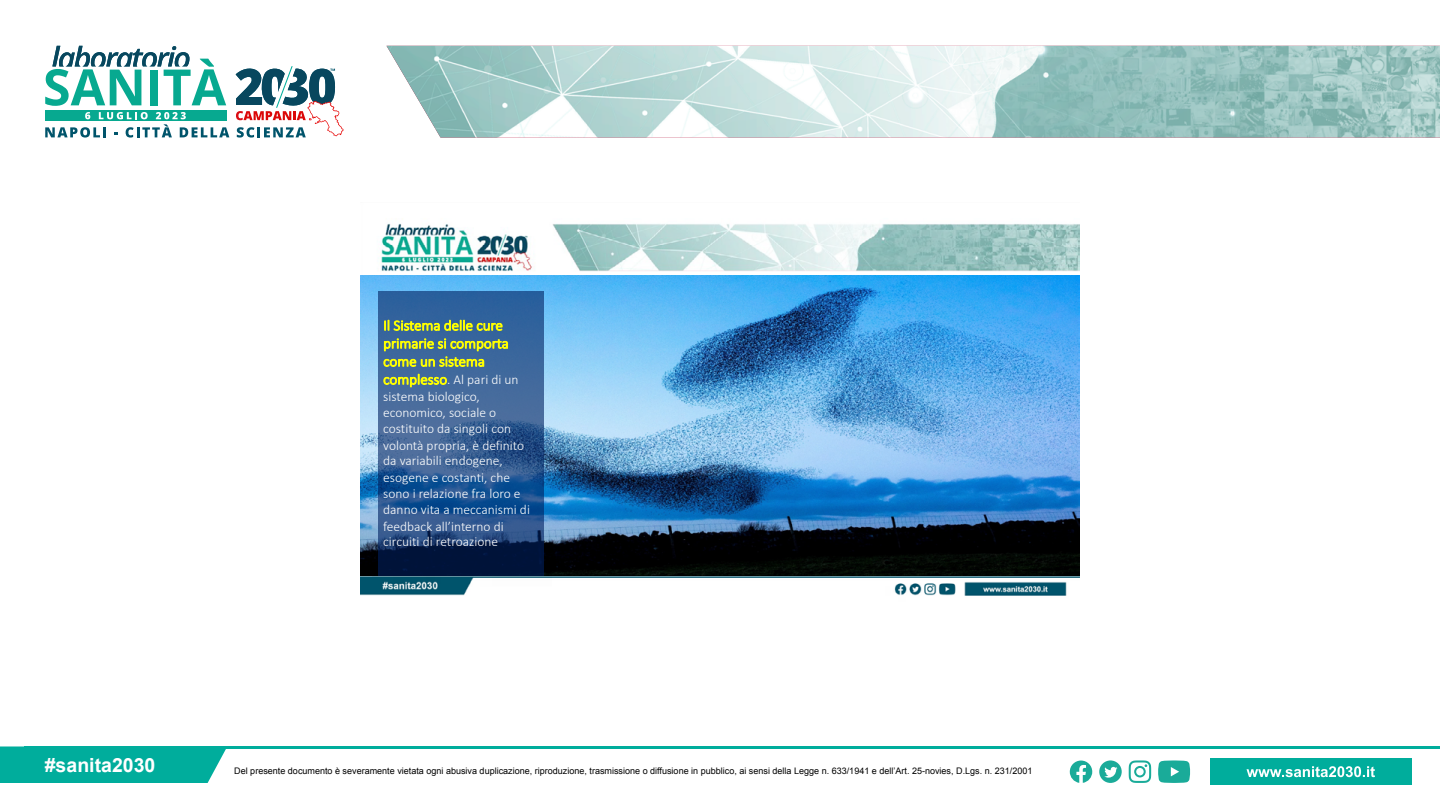
<style>
.page{position:relative;width:1440px;height:810px;background:#fff}
.page>*{position:absolute;margin:0;border:0;box-sizing:border-box;transform-origin:0 0}
.t1{font:700 19.5px "Arial";color:#fff}
.t2{font:300 14.7px/18px "Calibri";color:#ff0}
.t3{font:300 13.5px/16.2px "Calibri";color:#fff}
.t4{font:9px "Arial";color:#000}
.s1{font-size:14.7px;color:#ff0}
</style>
<div class="page">
<img style="left:386px;top:46px;width:1054px;height:92px">
<div style="left:0;top:746px;width:226px;height:37px;background:#00ad9c"></div>
<div style="left:1210px;top:759px;width:201px;height:26px;background:#00ad9c"></div>
<hr style="left:24px;top:746px;width:1416px;height:3px;background:#00ad9c">
<svg style="left:1247px;top:766px;width:128px;height:11px"></svg>
<svg style="left:1129px;top:760px;width:22px;height:23px"></svg>
<svg style="left:1158px;top:760px;width:32px;height:23px"></svg>
<svg style="left:1070px;top:761px;width:22px;height:22px"></svg>
<svg style="left:1099px;top:760px;width:23px;height:23px"></svg>
<div style="left:45px;top:110px;width:181px;height:11px;background:#07a990"></div>
<svg style="left:45px;top:46px;width:181px;height:60px"></svg>
<svg style="left:236px;top:66px;width:107px;height:72px"></svg>
<svg style="left:45px;top:112px;width:184px;height:26px"></svg>
<img style="left:360px;top:575px;width:720px;height:21px">
<img style="left:360px;top:223px;width:720px;height:352px">
<div style="left:378px;top:291px;width:166px;height:284px;background:#002060;opacity:.6"></div>
<p class="t2" style="left:383px;top:316px;width:127px">Il Sistema delle cure primarie si comporta come un sistema</p>
<p class="t3" style="left:383px;top:372px;width:148px"><span class="s1">complesso</span>. Al pari di un sistema biologico, economico, sociale o costituito da singoli con volontà propria, è definito da variabili endogene, esogene e costanti, che sono i relazione fra loro e danno vita a meccanismi di feedback all’interno di circuiti di retroazione</p>
<h1 class="t1" style="left:45px;top:752px;width:112px">#sanita2030</h1>
<p class="t4" style="left:234px;top:765px;width:800px">Del presente documento è severamente vietata ogni abusiva duplicazione, riproduzione, trasmissione o diffusione in pubblico, ai sensi della Legge n. 633/1941 e dell’Art. 25-novies, D.Lgs. n. 231/2001</p>
</div>
